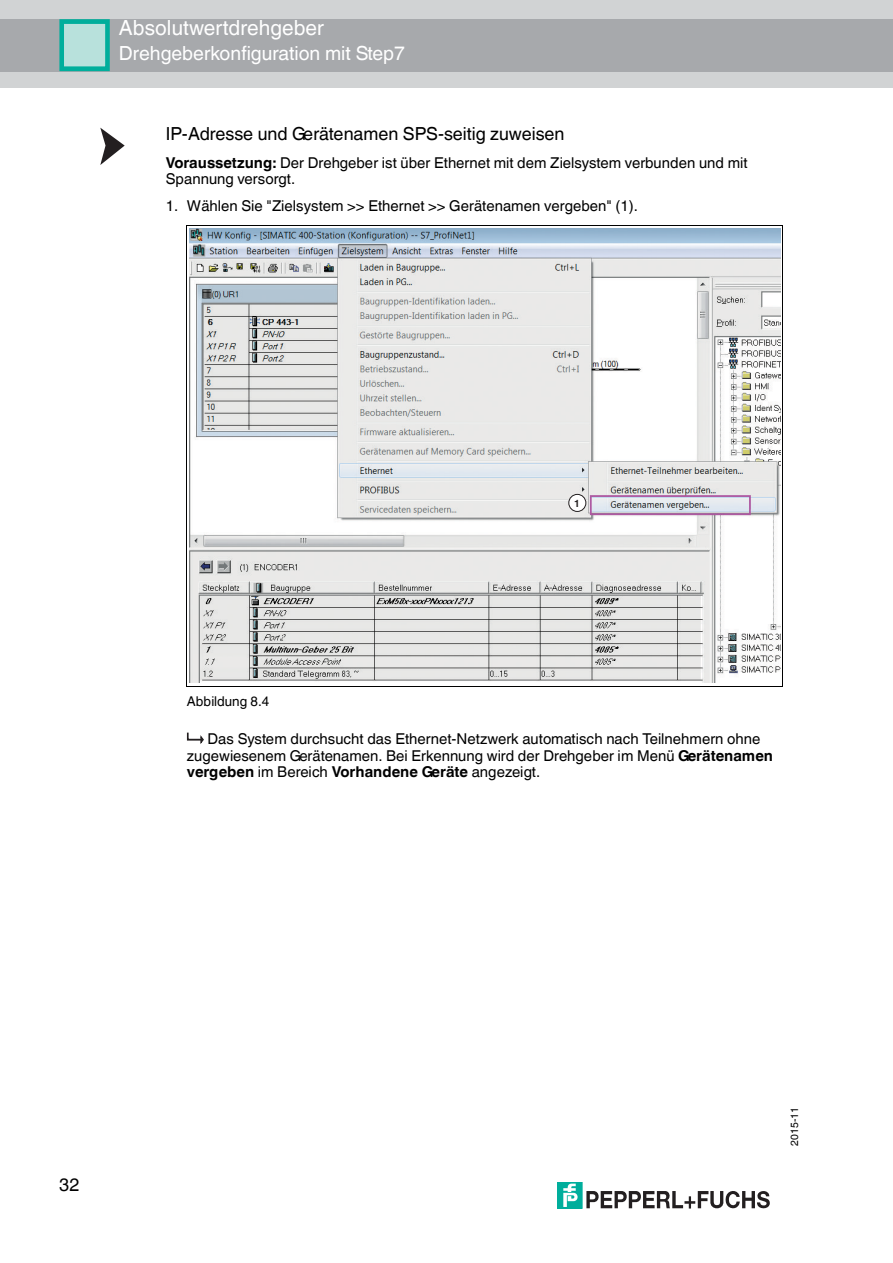
<style>
.page{position:relative;width:893px;height:1263px;background:#fff}
.page>*{position:absolute;margin:0;border:0;box-sizing:border-box;transform-origin:0 0}
.t1{font:20.85px "Helvetica World";letter-spacing:.005em;color:#fff}
.t2{font:19.5px "Helvetica World";letter-spacing:.005em;color:#fff}
.t3{font:18px "Helvetica World";color:#000}
.t4{font:15px/16.5px "Helvetica World";color:#000}
.t5{font:13.5px "Helvetica World";color:#000}
.t6{font:10.5px "Helvetica World";letter-spacing:.005em;color:#000}
.t7{font:700 10.05px "Helvetica World";color:#231f20}
.s1{font-weight:700}
</style>
<div class="page">
<div style="left:0;top:0;width:892px;height:87px;background:#d1d3d4"></div>
<div style="left:0;top:19px;width:892px;height:52px;background:#a7a9ac"></div>
<div style="left:60px;top:21px;width:47px;height:49px;background:#b8e1dc"></div>
<div style="left:59px;top:19px;width:51px;height:52px;border:5px solid #00ae9c"></div>
<div style="left:557px;top:1182px;width:25px;height:26px;background:#00ae9c"></div>
<svg style="left:563px;top:1184px;width:15px;height:23px"></svg>
<svg style="left:586px;top:1191px;width:183px;height:18px"></svg>
<svg style="left:100px;top:128px;width:25px;height:37px"></svg>
<hr style="left:186px;top:225px;width:1px;height:462px;background:#000">
<hr style="left:782px;top:225px;width:1px;height:462px;background:#000">
<hr style="left:186px;top:225px;width:596px;height:1px;background:#000">
<hr style="left:186px;top:687px;width:596px;height:1px;background:#000">
<img style="left:189px;top:228px;width:591px;height:455px">
<div style="left:568px;top:494px;width:18px;height:17px;background:#fff;border-radius:50%"></div>
<div style="left:568px;top:494px;width:18px;height:18px;border:1px solid #231f20;border-radius:50%"></div>
<svg style="left:187px;top:732px;width:17px;height:12px"></svg>
<h1 class="t1" style="left:119px;top:11px;width:207px">Absolutwertdrehgeber</h1>
<h2 class="t2" style="left:119px;top:37px;width:288px">Drehgeberkonfiguration mit Step7</h2>
<p class="t3" style="left:166px;top:119px;width:400px">IP-Adresse und Gerätenamen SPS-seitig zuweisen</p>
<p class="t4" style="left:166px;top:152px;width:583px"><span class="s1">Voraussetzung:</span> Der Drehgeber ist über Ethernet mit dem Zielsystem verbunden und mit<br>Spannung versorgt.</p>
<p class="t4" style="left:166px;top:196px;width:473px">1. Wählen Sie "Zielsystem &gt;&gt; Ethernet &gt;&gt; Gerätenamen vergeben" (1).</p>
<p class="t7" style="left:574px;top:498px;width:7px">1</p>
<p class="t5" style="left:187px;top:691px;width:84px">Abbildung 8.4</p>
<p class="t4" style="left:187px;top:729px;width:587px;text-indent:21px">Das System durchsucht das Ethernet-Netzwerk automatisch nach Teilnehmern ohne zugewiesenem Gerätenamen. Bei Erkennung wird der Drehgeber im Menü <span class="s1">Gerätenamen vergeben</span> im Bereich <span class="s1">Vorhandene Geräte</span> angezeigt.</p>
<p class="t3" style="left:59px;top:1170px;width:22px">32</p>
<p class="t6" style="left:785px;top:1146px;width:40px;rotate:-90deg">2015-11</p>
</div>
